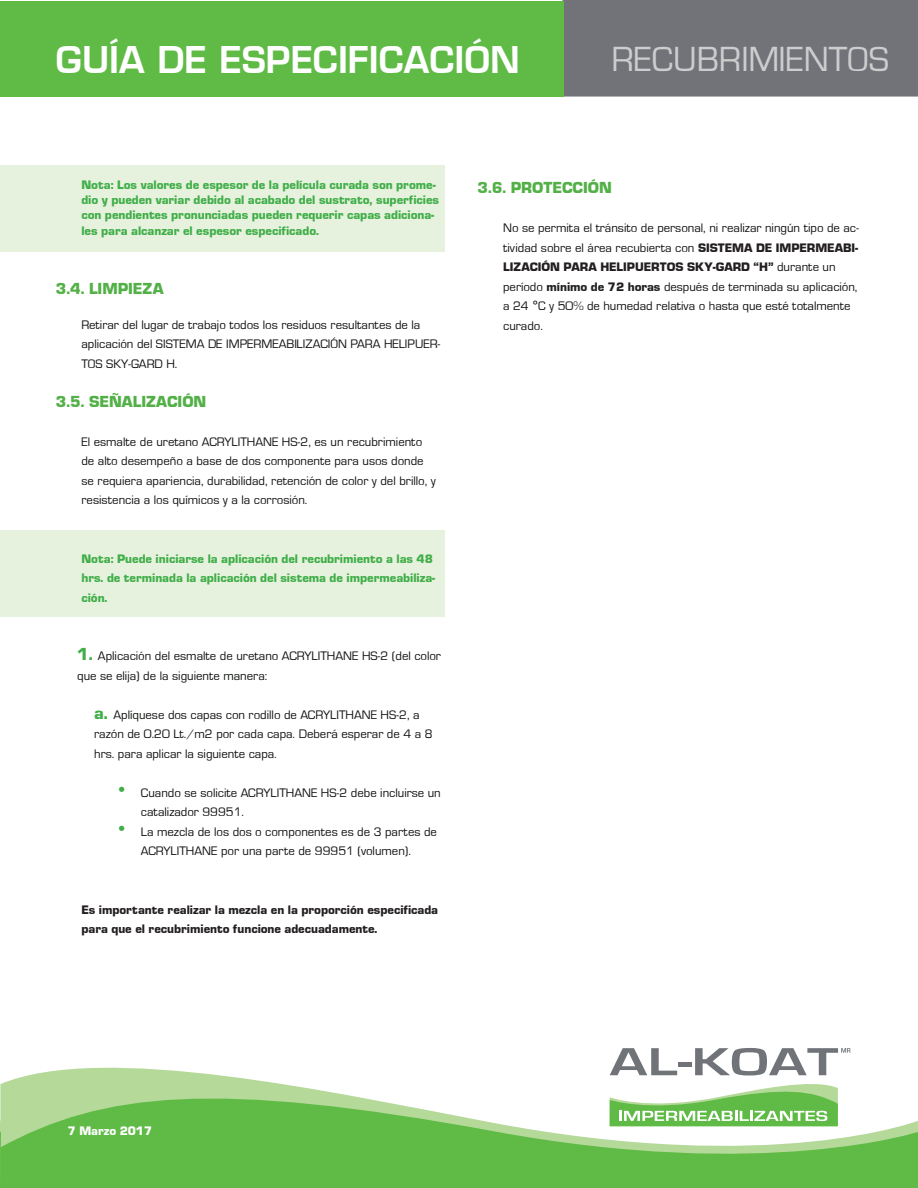
<style>
.page{position:relative;width:918px;height:1188px;background:#fff}
.page>*{position:absolute;margin:0;border:0;box-sizing:border-box;transform-origin:0 0}
.t1{font:600 36px "Eurostile LT Std";color:#fff}
.t2{font:36px "Eurostile Roman DTC";color:#cdcdce}
.t3{font:16.5px "Eurostile Black DTC";color:#52b047}
.letras_-_MINUSCULAS{font:12.75px/19.5px "Eurostile Roman DTC";color:#0f120f}
.t4{font:12.75px/15.3px "Eurostile Black DTC";color:#40ae49}
.Estilo_de_párrafo_1{font:12.75px/19.5px "Eurostile Roman DTC";color:#0f120f}
.t5{font:12.75px/19.5px "Eurostile Black DTC";color:#231f20}
.NUMEROS{font:12.75px/19.5px "Eurostile Roman DTC";color:#0f120f}
.t6{font:12.75px "Eurostile Black DTC";color:#fff}
.s1{font-family:"Eurostile Black DTC";font-size:18px;color:#40ae49}
.s2{font-family:"Eurostile Black DTC";font-size:27px;color:#40ae49}
.s3{font-family:"Eurostile Black DTC";color:#231f20}
.s4{font-family:"Fabrica"}
</style>
<div class="page">
<div style="left:562px;top:0;width:356px;height:97px;background:#717379"></div>
<div style="left:0;top:1px;width:564px;height:96px;background:#60bb46"></div>
<svg style="left:12px;top:1048px;width:839px;height:32px"></svg>
<svg style="left:0;top:1080px;width:918px;height:108px;fill:#60bb46"></svg>
<svg style="left:610px;top:1048px;width:240px;height:78px"></svg>
<div style="left:0;top:165px;width:445px;height:86px;background:#e6f2dd"></div>
<div style="left:0;top:530px;width:445px;height:87px;background:#e6f2dd"></div>
<h1 class="t1" style="left:56px;top:38px;width:466px">GUÍA DE ESPECIFICACIÓN</h1>
<h1 class="t2" style="left:612px;top:40px;width:279px">RECUBRIMIENTOS</h1>
<p class="t4" style="left:81px;top:177px;width:359px">Nota: Los valores de espesor de la película curada son prome&shy;dio y pueden variar debido al acabado del sustrato, superficies con pendientes pronunciadas pueden requerir capas adiciona&shy;les para alcanzar el espesor especificado.</p>
<p class="t3" style="left:56px;top:279px;width:109px">3.4. LIMPIEZA</p>
<p class="letras_-_MINUSCULAS" style="left:81px;top:315px;width:361px">Retirar del lugar de trabajo todos los residuos resultantes de la aplicación del SISTEMA DE IMPERMEABILIZACIÓN PARA HELIPUER-<br>TOS SKY-GARD H.</p>
<p class="t3" style="left:56px;top:392px;width:152px">3.5. SEÑALIZACIÓN</p>
<p class="letras_-_MINUSCULAS" style="left:81px;top:432px;width:356px">El esmalte de uretano ACRYLITHANE HS-2, es un recubrimiento de alto desempeño a base de dos componente para usos donde se requiera apariencia, durabilidad, retención de color y del brillo, y resistencia a los químicos y a la corrosión.</p>
<p class="t4" style="left:81px;top:549px;width:355px;line-height:19.5px">Nota: Puede iniciarse la aplicación del recubrimiento a las 48 hrs. de terminada la aplicación del sistema de impermeabiliza&shy;ción.</p>
<p class="NUMEROS" style="left:77px;top:646px;width:365px"><span class="s1">1.</span> Aplicación del esmalte de uretano ACRYLITHANE HS-2 (del color que se elija) de la siguiente manera:</p>
<p class="letras_-_MINUSCULAS" style="left:94px;top:705px;width:340px"><span class="s1">a.</span> Aplíquese dos capas con rodillo de ACRYLITHANE HS-2, a razón de 0.20 Lt./m2 por cada capa. Deberá esperar de 4 a 8 hrs. para aplicar la siguiente capa.</p>
<p class="Estilo_de_párrafo_1" style="left:141px;top:783px;width:301px;text-indent:-27px"><span class="s2">•</span> Cuando se solicite ACRYLITHANE HS-2 debe incluirse un catalizador 99951.</p>
<p class="Estilo_de_párrafo_1" style="left:114px;top:822px;width:325px;text-align:center"><span class="s2">•</span> La mezcla de los dos o componentes es de 3 partes de<br>ACRYLITHANE por una parte de 99951 (volumen).</p>
<p class="t5" style="left:81px;top:900px;width:358px">Es importante realizar la mezcla en la proporción especificada para que el recubrimiento funcione adecuadamente.</p>
<p class="t3" style="left:478px;top:179px;width:136px">3.6. PROTECCIÓN</p>
<p class="letras_-_MINUSCULAS" style="left:503px;top:219px;width:357px">No se permita el tránsito de personal, ni realizar ningún tipo de ac&shy;tividad sobre el área recubierta con <span class="s3">SISTEMA DE IMPERMEABI-LIZACIÓN PARA HELIPUERTOS SKY-GARD “H”</span> durante un período <span class="s3">mínimo de 72 horas</span> después de terminada su aplicación, a 24 <span class="s4">°</span>C y 50% de humedad relativa o hasta que esté totalmente curado.</p>
<p class="t6" style="left:68px;top:1124px;width:86px">7 Marzo 2017</p>
</div>
